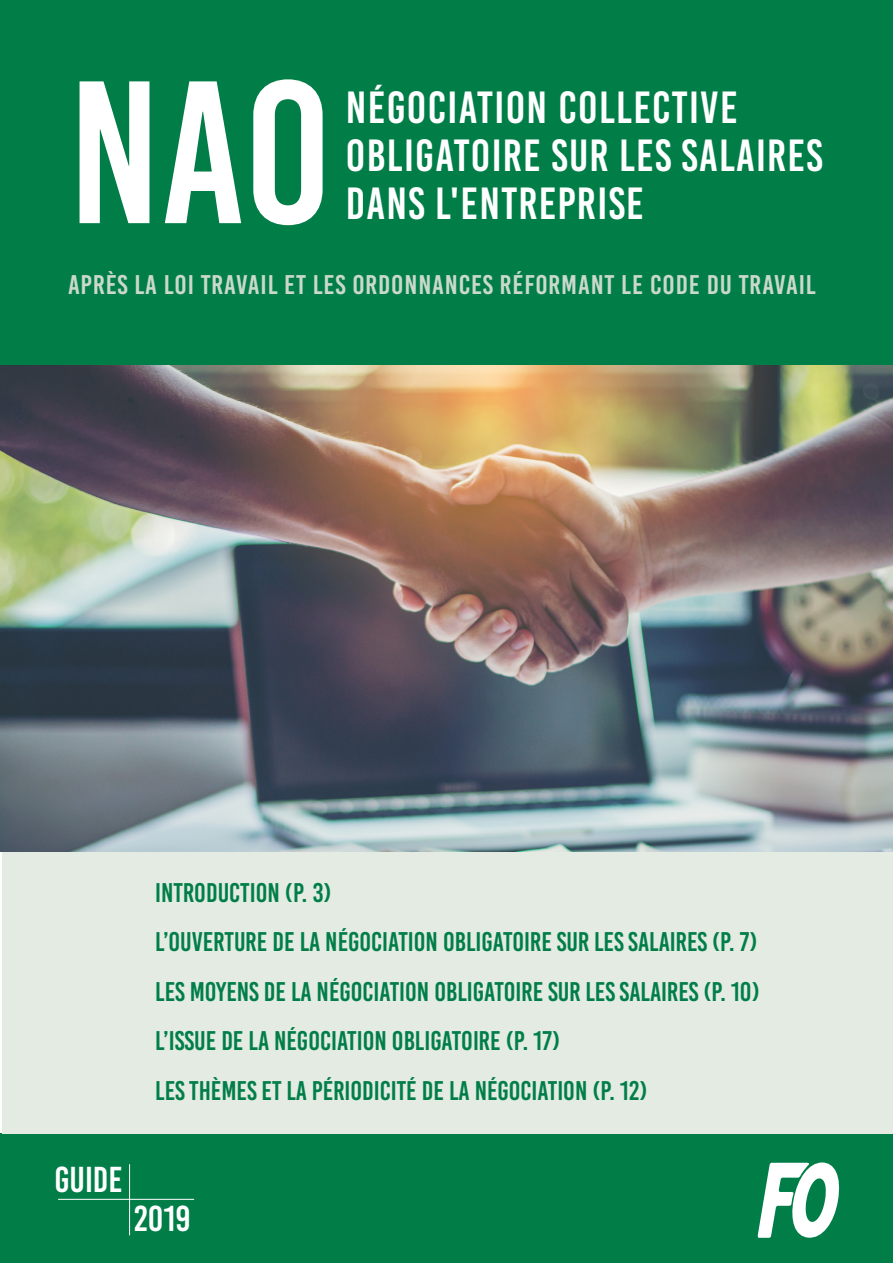
<style>
.page{position:relative;width:893px;height:1263px;background:#fff}
.page>*{position:absolute;margin:0;border:0;box-sizing:border-box;transform-origin:0 0}
.t1{font:202.5px "Bebas Kai";color:#fff}
.t2{font:45px/48px "Bebas Kai";letter-spacing:.03em;color:#fff}
.t3{font:36px "Bebas Kai";color:#fff}
.t4{font:27px "Bebas Kai";color:#017e48}
.t5{font:27px "Bebas Kai";letter-spacing:.03em;color:#cad9cb;scale:1.05 1}
</style>
<div class="page">
<div style="left:0;top:1134px;width:893px;height:129px;background:#017e48"></div>
<div style="left:0;top:0;width:893px;height:366px;background:#017e48"></div>
<div style="left:2px;top:825px;width:891px;height:308px;background:#e3ebe3"></div>
<svg style="left:757px;top:1162px;width:83px;height:76px"></svg>
<hr style="left:129px;top:1164px;width:1px;height:71px;background:#fff">
<hr style="left:58px;top:1199px;width:136px;height:1px;background:#fff">
<img style="left:0;top:366px;width:893px;height:485px">
<p class="t1" style="left:68px;top:44px;width:265px">NAO</p>
<p class="t2" style="left:346px;top:84px;width:478px">NÉGOCIATION COLLECTIVE<br>OBLIGATOIRE SUR LES SALAIRES</p>
<p class="t2" style="left:346px;top:180px;width:299px">DANS L'ENTREPRISE</p>
<p class="t5" style="left:68px;top:270px;width:714px">APRÈS LA LOI TRAVAIL ET LES ORDONNANCES RÉFORMANT LE CODE DU TRAVAIL</p>
<p class="t4" style="left:155px;top:878px;width:178px">INTRODUCTION (P. 3)</p>
<p class="t4" style="left:155px;top:927px;width:604px">L’OUVERTURE DE LA NÉGOCIATION OBLIGATOIRE SUR LES SALAIRES (P. 7)</p>
<p class="t4" style="left:155px;top:977px;width:606px">LES MOYENS DE LA NÉGOCIATION OBLIGATOIRE SUR LES SALAIRES (P. 10)</p>
<p class="t4" style="left:155px;top:1026px;width:406px">L’ISSUE DE LA NÉGOCIATION OBLIGATOIRE (P. 17)</p>
<p class="t4" style="left:155px;top:1076px;width:494px">LES THÈMES ET LA PÉRIODICITÉ DE LA NÉGOCIATION (P. 12)</p>
<p class="t3" style="left:54px;top:1160px;width:70px">GUIDE</p>
<p class="t3" style="left:134px;top:1199px;width:58px">2019</p>
</div>
